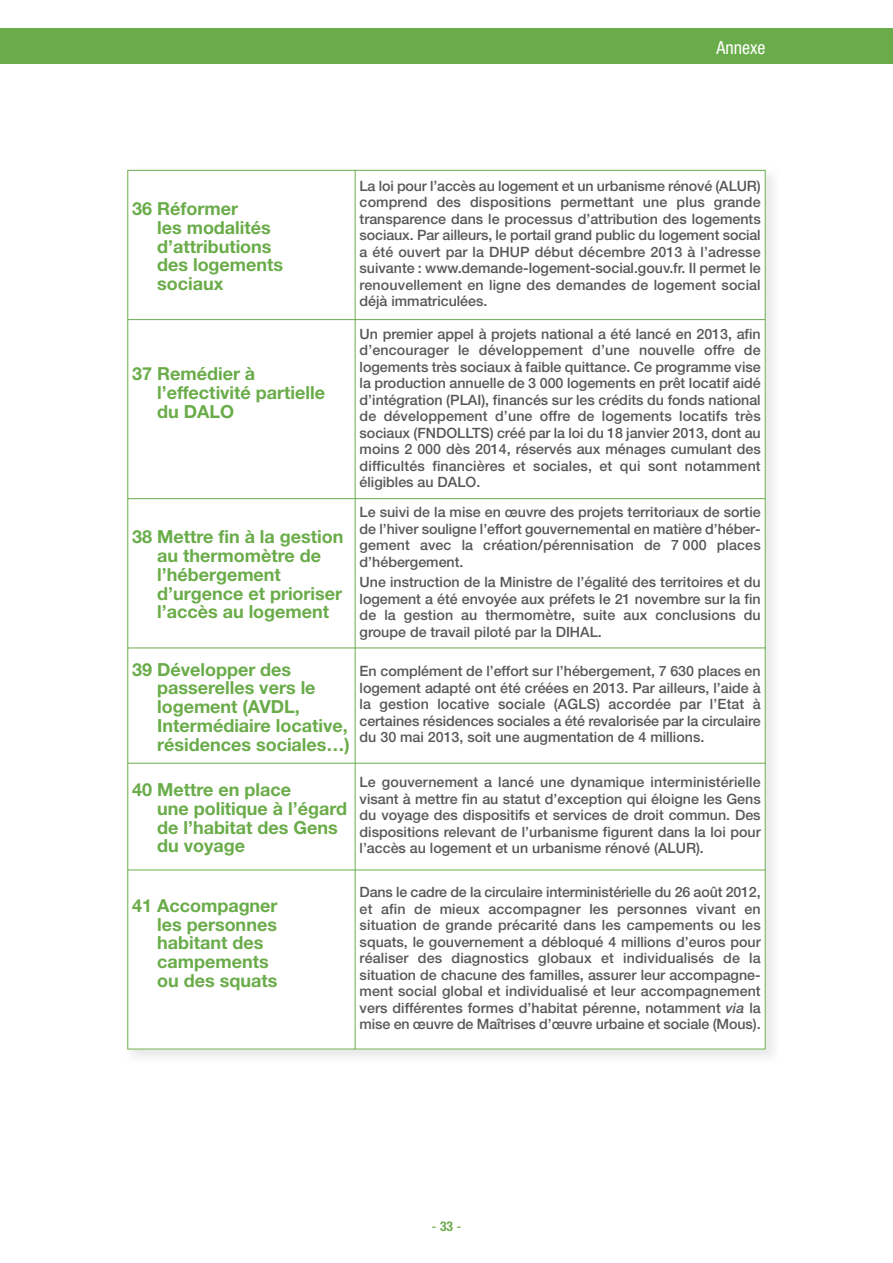
<style>
.page{position:relative;width:893px;height:1263px;background:#fff}
.page>*{position:absolute;margin:0;border:0;box-sizing:border-box;transform-origin:0 0}
.t1{font:700 18px/18.8px "Helvetica Neue";color:#6aac4a}
.t2{font:condensed 18px "Helvetica Neue";color:#fff}
.t3{font:500 14.25px/16.5px "Helvetica Neue";color:#57585a;text-align:justify}
.t4{font:13.5px "Helvetica";color:#6aac4a}
.s1{font-style:italic}
.s2{font-family:"Helvetica Neue";font-weight:700;font-stretch:condensed}
</style>
<div class="page">
<div style="left:0;top:29px;width:893px;height:35px;background:#6aac4a"></div>
<hr style="left:128px;top:170px;width:1px;height:879px;background:#6aac4a">
<hr style="left:355px;top:170px;width:1px;height:879px;background:#6aac4a">
<hr style="left:765px;top:170px;width:1px;height:879px;background:#6aac4a">
<hr style="left:128px;top:170px;width:637px;height:1px;background:#6aac4a">
<hr style="left:128px;top:319px;width:637px;height:1px;background:#6aac4a">
<hr style="left:128px;top:498px;width:637px;height:1px;background:#6aac4a">
<hr style="left:128px;top:648px;width:637px;height:1px;background:#6aac4a">
<hr style="left:128px;top:763px;width:637px;height:1px;background:#6aac4a">
<hr style="left:128px;top:870px;width:637px;height:1px;background:#6aac4a">
<hr style="left:128px;top:1049px;width:637px;height:1px;background:#6aac4a">
<p class="t2" style="left:716px;top:42px;width:50px">Annexe</p>
<p class="t1" style="left:157px;top:201px;width:128px;text-indent:-25px">36 Réformer<br>les modalités d’attributions des logements sociaux</p>
<p class="t1" style="left:157px;top:366px;width:170px;text-indent:-25px">37 Remédier à l’effectivité partielle du DALO</p>
<p class="t1" style="left:157px;top:529px;width:188px;text-indent:-25px">38 Mettre fin à la gestion au thermomètre de l’hébergement d’urgence et prioriser l’accès au logement</p>
<p class="t3" style="left:360px;top:179px;width:403px">La loi pour l’accès au logement et un urbanisme rénové (ALUR) comprend des dispositions permettant une plus grande transparence dans le processus d’attribution des logements sociaux. Par ailleurs, le portail grand public du logement social a été ouvert par la DHUP début décembre 2013 à l’adresse suivante : www.demande-logement-social.gouv.fr. Il permet le renouvellement en ligne des demandes de logement social déjà immatriculées.</p>
<p class="t3" style="left:360px;top:327px;width:403px">Un premier appel à projets national a été lancé en 2013, afin d’encourager le développement d’une nouvelle offre de logements très sociaux à faible quittance. Ce programme vise la production annuelle de 3 000 logements en prêt locatif aidé d’intégration (PLAI), financés sur les crédits du fonds national de développement d’une offre de logements locatifs très sociaux (FNDOLLTS) créé par la loi du 18 janvier 2013, dont au moins 2 000 dès 2014, réservés aux ménages cumulant des difficultés financières et sociales, et qui sont notamment éligibles au DALO.</p>
<p class="t3" style="left:360px;top:505px;width:403px">Le suivi de la mise en œuvre des projets territoriaux de sortie de l’hiver souligne l’effort gouvernemental en matière d’héber&shy;gement avec la création/pérennisation de 7 000 places d’hébergement.</p>
<p class="t3" style="left:360px;top:575px;width:403px">Une instruction de la Ministre de l’égalité des territoires et du logement a été envoyée aux préfets le 21 novembre sur la fin de la gestion au thermomètre, suite aux conclusions du groupe de travail piloté par la DIHAL.</p>
<p class="t1" style="left:157px;top:661px;width:194px;text-indent:-25px">39 Développer des passerelles vers le logement (AVDL,<br>Intermédiaire locative, résidences sociales…)</p>
<p class="t3" style="left:360px;top:664px;width:403px">En complément de l’effort sur l’hébergement, 7 630 places en logement adapté ont été créées en 2013. Par ailleurs, l’aide à la gestion locative sociale (AGLS) accordée par l’Etat à certaines résidences sociales a été revalorisée par la circulaire du 30 mai 2013, soit une augmentation de 4 millions.</p>
<p class="t1" style="left:157px;top:782px;width:192px;text-indent:-25px">40 Mettre en place<br>une politique à l’égard de l’habitat des Gens du voyage</p>
<p class="t3" style="left:360px;top:775px;width:403px">Le gouvernement a lancé une dynamique interministérielle visant à mettre fin au statut d’exception qui éloigne les Gens du voyage des dispositifs et services de droit commun. Des dispositions relevant de l’urbanisme figurent dans la loi pour l’accès au logement et un urbanisme rénové (ALUR).</p>
<p class="t1" style="left:157px;top:897px;width:122px;text-indent:-25px">41 Accompagner les personnes habitant des campements ou des squats</p>
<p class="t3" style="left:360px;top:885px;width:403px">Dans le cadre de la circulaire interministérielle du 26 août 2012, et afin de mieux accompagner les personnes vivant en situation de grande précarité dans les campements ou les squats, le gouvernement a débloqué 4 millions d’euros pour réaliser des diagnostics globaux et individualisés de la situation de chacune des familles, assurer leur accompagne&shy;ment social global et individualisé et leur accompagnement vers différentes formes d’habitat pérenne, notamment <span class="s1">via</span> la mise en œuvre de Maîtrises d’œuvre urbaine et sociale (Mous).</p>
<p class="t4" style="left:432px;top:1219px;width:31px">-<span class="s2">33</span>-</p>
</div>
